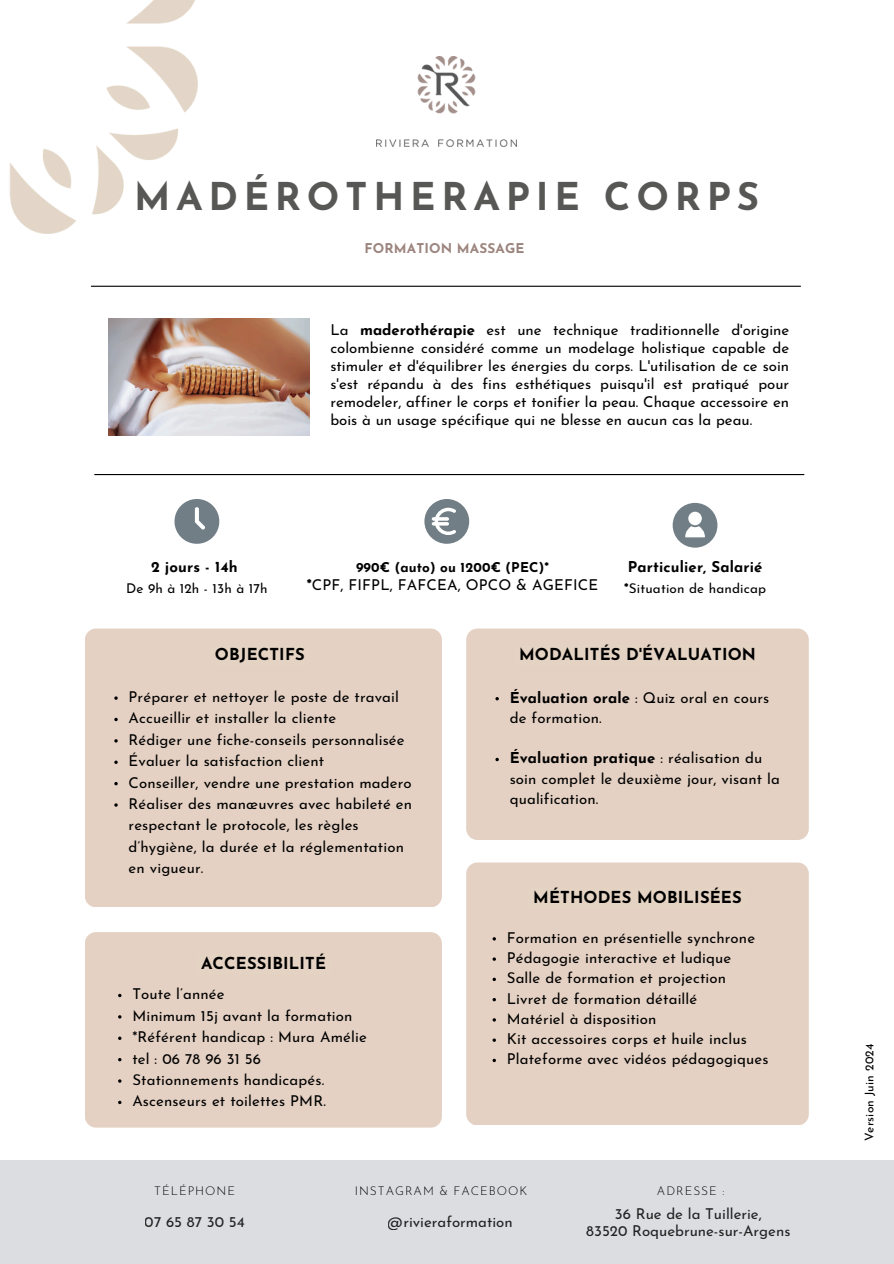
<style>
.page{position:relative;width:894px;height:1264px;background:#fff}
.page>*{position:absolute;margin:0;border:0;box-sizing:border-box;transform-origin:0 0}
.t1{font:700 38.25px "Josefin Sans";letter-spacing:.15em;color:#575756}
.t2{font:700 16.5px "Josefin Sans";letter-spacing:.01em;color:#000}
.t3{font:15px/18px "Josefin Sans";letter-spacing:.01em;color:#000}
.t4{font:700 15px "Josefin Sans";letter-spacing:.01em;color:#000}
.t5{font:13.5px "Josefin Sans";letter-spacing:.01em;color:#000}
.t6{font:700 13.5px "Josefin Sans";letter-spacing:.01em;color:#000}
.t7{font:700 13.5px "Josefin Sans";letter-spacing:.01em;color:#9c847e}
.t8{font:300 12px "Josefin Sans";letter-spacing:.08em;color:#000}
.t9{font:12px "Josefin Sans";letter-spacing:.01em;color:#000}
.s1{font-weight:700}
</style>
<div class="page">
<img style="left:9px;top:0;width:188px;height:233px">
<img style="left:377px;top:56px;width:139px;height:90px">
<hr style="left:94px;top:474px;width:710px;height:1px;background:#000">
<hr style="left:91px;top:286px;width:709px;height:1px;background:#000">
<div style="left:85px;top:628px;width:357px;height:279px;background:#e4d1c3;border-radius:11px"></div>
<div style="left:466px;top:628px;width:342px;height:212px;background:#e4d1c3;border-radius:11px"></div>
<div style="left:466px;top:862px;width:342px;height:263px;background:#e4d1c3;border-radius:11px"></div>
<div style="left:85px;top:932px;width:356px;height:195px;background:#e4d1c3;border-radius:11px"></div>
<svg style="left:424px;top:499px;width:45px;height:45px"></svg>
<svg style="left:174px;top:499px;width:45px;height:45px"></svg>
<svg style="left:672px;top:503px;width:45px;height:44px"></svg>
<img style="left:108px;top:319px;width:201px;height:117px">
<svg style="left:114px;top:717px;width:4px;height:4px"></svg>
<svg style="left:114px;top:739px;width:4px;height:3px"></svg>
<svg style="left:114px;top:760px;width:4px;height:4px"></svg>
<svg style="left:114px;top:782px;width:4px;height:3px"></svg>
<svg style="left:114px;top:803px;width:4px;height:3px"></svg>
<svg style="left:492px;top:977px;width:4px;height:4px"></svg>
<svg style="left:492px;top:998px;width:4px;height:3px"></svg>
<svg style="left:492px;top:1058px;width:4px;height:4px"></svg>
<div style="left:0;top:1160px;width:893px;height:103px;background:#dcdde1"></div>
<h1 class="t1" style="left:134px;top:181px;width:626px">MADÉROTHERAPIE CORPS</h1>
<h4 class="t7" style="left:364px;top:243px;width:161px">FORMATION MASSAGE</h4>
<p class="t3" style="left:330px;top:322px;width:460px;text-align:justify">La <span class="s1">maderothérapie</span> est une technique traditionnelle d'origine colombienne considéré comme un modelage holistique capable de stimuler et d'équilibrer les énergies du corps. L'utilisation de ce soin s'est répandu à des fins esthétiques puisqu'il est pratiqué pour remodeler, affiner le corps et tonifier la peau. Chaque accessoire en bois à un usage spécifique qui ne blesse en aucun cas la peau.</p>
<p class="t4" style="left:151px;top:561px;width:88px">2 jours - 14h</p>
<p class="t5" style="left:126px;top:582px;width:143px">De 9h à 12h - 13h à 17h</p>
<p class="t6" style="left:356px;top:561px;width:194px">990€ (auto) ou 1200€ (PEC)*</p>
<p class="t3" style="left:306px;top:576px;width:293px"><span class="s1">*</span>CPF, FIFPL, FAFCEA, OPCO &amp; AGEFICE</p>
<p class="t4" style="left:627px;top:561px;width:136px">Particulier, Salarié</p>
<p class="t5" style="left:624px;top:582px;width:143px"><span class="s1">*</span>Situation de handicap</p>
<h3 class="t2" style="left:215px;top:647px;width:91px">OBJECTIFS</h3>
<h3 class="t3" style="left:128px;top:689px;width:272px">Préparer et nettoyer le poste de travail</h3>
<p class="t3" style="left:128px;top:710px;width:209px">Accueillir et installer la cliente</p>
<h5 class="t3" style="left:128px;top:732px;width:277px">Rédiger une fiche-conseils personnalisée</h5>
<p class="t3" style="left:128px;top:753px;width:197px">Évaluer la satisfaction client</p>
<h3 class="t3" style="left:128px;top:774px;width:284px">Conseiller, vendre une prestation madero</h3>
<p class="t3" style="left:128px;top:794px;width:285px;line-height:21.3px">Réaliser des manœuvres avec habileté en respectant le protocole, les règles d’hygiène, la durée et la réglementation en vigueur.</p>
<h2 class="t2" style="left:201px;top:956px;width:126px">ACCESSIBILITÉ</h2>
<p class="t3" style="left:132px;top:986px;width:94px">Toute l’année</p>
<p class="t3" style="left:132px;top:1008px;width:221px">Minimum 15j avant la formation</p>
<p class="t3" style="left:132px;top:1029px;width:236px">*Référent handicap : Mura Amélie</p>
<p class="t3" style="left:132px;top:1050px;width:130px">tel : 06 78 96 31 56</p>
<p class="t3" style="left:132px;top:1072px;width:193px">Stationnements handicapés.</p>
<h2 class="t3" style="left:132px;top:1093px;width:195px">Ascenseurs et toilettes PMR.</h2>
<p class="t2" style="left:519px;top:647px;width:238px">MODALITÉS D'ÉVALUATION</p>
<h2 class="t3" style="left:509px;top:688px;width:261px;line-height:20.2px"><span class="s1">Évaluation orale</span> : Quiz oral en cours de formation.</h2>
<p class="t3" style="left:509px;top:749px;width:272px;line-height:20.2px"><span class="s1">Évaluation pratique</span> : réalisation du soin complet le deuxième jour, visant la qualification.</p>
<p class="t2" style="left:533px;top:890px;width:210px">MÉTHODES MOBILISÉES</p>
<p class="t3" style="left:506px;top:930px;width:250px">Formation en présentielle synchrone</p>
<p class="t3" style="left:506px;top:950px;width:226px">Pédagogie interactive et ludique</p>
<p class="t3" style="left:506px;top:970px;width:221px">Salle de formation et projection</p>
<p class="t3" style="left:506px;top:990px;width:192px">Livret de formation détaillé</p>
<p class="t3" style="left:506px;top:1011px;width:151px">Matériel à disposition</p>
<h2 class="t3" style="left:506px;top:1031px;width:241px">Kit accessoires corps et huile inclus</h2>
<p class="t3" style="left:506px;top:1051px;width:263px">Plateforme avec vidéos pédagogiques</p>
<p class="t8" style="left:154px;top:1185px;width:82px">TÉLÉPHONE</p>
<p class="t8" style="left:354px;top:1185px;width:174px">INSTAGRAM &amp; FACEBOOK</p>
<p class="t8" style="left:656px;top:1185px;width:69px">ADRESSE :</p>
<p class="t3" style="left:388px;top:1213px;width:126px">@rivieraformation</p>
<p class="t3" style="left:145px;top:1213px;width:101px">07 65 87 30 54</p>
<p class="t3" style="left:586px;top:1206px;width:205px;line-height:16.8px;text-align:center">36 Rue de la Tuillerie,<br>83520 Roquebrune-sur-Argens</p>
<p class="t9" style="left:864px;top:1141px;width:99px;rotate:-90deg">Version Juin 2024</p>
</div>
